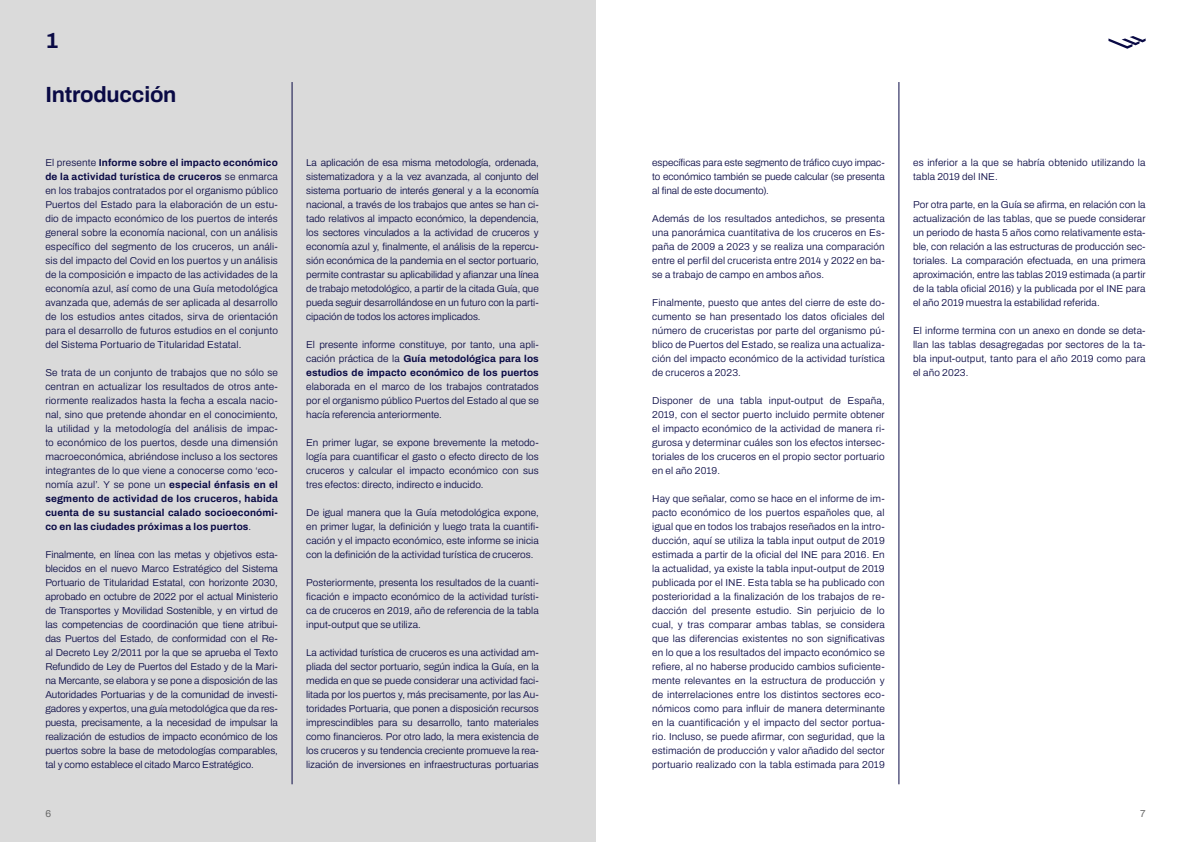
<style>
.page{position:relative;width:1191px;height:842px;background:#fff}
.page>*{position:absolute;margin:0;border:0;box-sizing:border-box;transform-origin:0 0}
.t1{font:700 22px "Archivo";letter-spacing:-.01em;color:#0a0a45}
.t2{font:300 10px/14px "Archivo";letter-spacing:.005em;color:#0a0a45;text-align:justify}
.t3{font:10px "Archivo";color:#686868}
.s1{font-weight:700}
</style>
<div class="page">
<div style="left:0;top:0;width:595px;height:842px;background:#dadada"></div>
<hr style="left:292px;top:82px;width:1px;height:702px;background:#0a0a45">
<hr style="left:898px;top:82px;width:1px;height:702px;background:#0a0a45">
<svg style="left:1108px;top:36px;width:37px;height:13px"></svg>
<h1 class="t1" style="left:45px;top:24px;width:15px">1</h1>
<h1 class="t1" style="left:45px;top:77px;width:133px">Introducción</h1>
<p class="t2" style="left:45px;top:156px;width:234px">El presente <span class="s1">Informe sobre el impacto económico de la actividad turística de cruceros</span> se enmarca en los trabajos contratados por el organismo público Puertos del Estado para la elaboración de un estu&shy;dio de impacto económico de los puertos de interés general sobre la economía nacional, con un análisis específico del segmento de los cruceros, un análi&shy;sis del impacto del Covid en los puertos y un análisis de la composición e impacto de las actividades de la economía azul, así como de una Guía metodológica avanzada que, además de ser aplicada al desarrollo de los estudios antes citados, sirva de orientación para el desarrollo de futuros estudios en el conjunto del Sistema Portuario de Titularidad Estatal.</p>
<p class="t2" style="left:45px;top:366px;width:234px">Se trata de un conjunto de trabajos que no sólo se centran en actualizar los resultados de otros ante&shy;riormente realizados hasta la fecha a escala nacio&shy;nal, sino que pretende ahondar en el conocimiento, la utilidad y la metodología del análisis de impac&shy;to económico de los puertos, desde una dimensión macroeconómica, abriéndose incluso a los sectores integrantes de lo que viene a conocerse como ‘eco&shy;nomía azul’. Y se pone un <span class="s1">especial énfasis en el segmento de actividad de los cruceros, habida cuenta de su sustancial calado socioeconómi&shy;co en las ciudades próximas a los puertos</span>.</p>
<p class="t2" style="left:45px;top:548px;width:234px">Finalmente, en línea con las metas y objetivos esta&shy;blecidos en el nuevo Marco Estratégico del Sistema Portuario de Titularidad Estatal, con horizonte 2030, aprobado en octubre de 2022 por el actual Ministerio de Transportes y Movilidad Sostenible, y en virtud de las competencias de coordinación que tiene atribui&shy;das Puertos del Estado, de conformidad con el Re&shy;al Decreto Ley 2/2011 por la que se aprueba el Texto Refundido de Ley de Puertos del Estado y de la Mari&shy;na Mercante, se elabora y se pone a disposición de las Autoridades Portuarias y de la comunidad de investi&shy;gadores y expertos, una guía metodológica que da res&shy;puesta, precisamente, a la necesidad de impulsar la realización de estudios de impacto económico de los puertos sobre la base de metodologías comparables, tal y como establece el citado Marco Estratégico.</p>
<p class="t2" style="left:306px;top:156px;width:234px">La aplicación de esa misma metodología, ordenada, sistematizadora y a la vez avanzada, al conjunto del sistema portuario de interés general y a la economía nacional, a través de los trabajos que antes se han ci&shy;tado relativos al impacto económico, la dependencia, los sectores vinculados a la actividad de cruceros y economía azul y, finalmente, el análisis de la repercu&shy;sión económica de la pandemia en el sector portuario, permite contrastar su aplicabilidad y afianzar una línea de trabajo metodológico, a partir de la citada Guía, que pueda seguir desarrollándose en un futuro con la parti&shy;cipación de todos los actores implicados.</p>
<p class="t2" style="left:306px;top:338px;width:234px">El presente informe constituye, por tanto, una apli&shy;cación práctica de la <span class="s1">Guía metodológica para los estudios de impacto económico de los puertos</span></p>
<p class="t2" style="left:306px;top:380px;width:234px">elaborada en el marco de los trabajos contratados por el organismo público Puertos del Estado al que se hacía referencia anteriormente.</p>
<p class="t2" style="left:306px;top:436px;width:234px">En primer lugar, se expone brevemente la metodo&shy;logía para cuantificar el gasto o efecto directo de los cruceros y calcular el impacto económico con sus tres efectos: directo, indirecto e inducido.</p>
<p class="t2" style="left:306px;top:506px;width:234px">De igual manera que la Guía metodológica expone, en primer lugar, la definición y luego trata la cuantifi&shy;cación y el impacto económico, este informe se inicia con la definición de la actividad turística de cruceros.</p>
<p class="t2" style="left:306px;top:576px;width:234px">Posteriormente, presenta los resultados de la cuanti&shy;ficación e impacto económico de la actividad turísti&shy;ca de cruceros en 2019, año de referencia de la tabla input-output que se utiliza.</p>
<p class="t2" style="left:306px;top:646px;width:234px">La actividad turística de cruceros es una actividad am&shy;pliada del sector portuario, según indica la Guía, en la medida en que se puede considerar una actividad faci&shy;litada por los puertos y, más precisamente, por las Au&shy;toridades Portuaria, que ponen a disposición recursos imprescindibles para su desarrollo, tanto materiales como financieros. Por otro lado, la mera existencia de los cruceros y su tendencia creciente promueve la rea&shy;lización de inversiones en infraestructuras portuarias</p>
<p class="t2" style="left:652px;top:156px;width:234px">específicas para este segmento de tráfico cuyo impac&shy;to económico también se puede calcular (se presenta al final de este documento).</p>
<p class="t2" style="left:652px;top:212px;width:234px">Además de los resultados antedichos, se presenta una panorámica cuantitativa de los cruceros en Es&shy;paña de 2009 a 2023 y se realiza una comparación entre el perfil del crucerista entre 2014 y 2022 en ba&shy;se a trabajo de campo en ambos años.</p>
<p class="t2" style="left:652px;top:296px;width:234px">Finalmente, puesto que antes del cierre de este do&shy;cumento se han presentado los datos oficiales del número de cruceristas por parte del organismo pú&shy;blico de Puertos del Estado, se realiza una actualiza&shy;ción del impacto económico de la actividad turística de cruceros a 2023.</p>
<p class="t2" style="left:652px;top:394px;width:234px">Disponer de una tabla input-output de España, 2019, con el sector puerto incluido permite obtener el impacto económico de la actividad de manera ri&shy;gurosa y determinar cuáles son los efectos intersec&shy;toriales de los cruceros en el propio sector portuario en el año 2019.</p>
<p class="t2" style="left:652px;top:492px;width:234px">Hay que señalar, como se hace en el informe de im&shy;pacto económico de los puertos españoles que, al igual que en todos los trabajos reseñados en la intro&shy;ducción, aquí se utiliza la tabla input output de 2019 estimada a partir de la oficial del INE para 2016. En la actualidad, ya existe la tabla input-output de 2019 publicada por el INE. Esta tabla se ha publicado con posterioridad a la finalización de los trabajos de re&shy;dacción del presente estudio. Sin perjuicio de lo cual, y tras comparar ambas tablas, se considera que las diferencias existentes no son significativas en lo que a los resultados del impacto económico se refiere, al no haberse producido cambios suficiente&shy;mente relevantes en la estructura de producción y de interrelaciones entre los distintos sectores eco&shy;nómicos como para influir de manera determinante en la cuantificación y el impacto del sector portua&shy;rio. Incluso, se puede afirmar, con seguridad, que la estimación de producción y valor añadido del sector portuario realizado con la tabla estimada para 2019</p>
<p class="t2" style="left:913px;top:156px;width:234px">es inferior a la que se habría obtenido utilizando la tabla 2019 del INE.</p>
<p class="t2" style="left:913px;top:198px;width:234px">Por otra parte, en la Guía se afirma, en relación con la actualización de las tablas, que se puede considerar un periodo de hasta 5 años como relativamente esta&shy;ble, con relación a las estructuras de producción sec&shy;toriales. La comparación efectuada, en una primera aproximación, entre las tablas 2019 estimada (a partir de la tabla oficial 2016) y la publicada por el INE para el año 2019 muestra la estabilidad referida.</p>
<p class="t2" style="left:913px;top:324px;width:234px">El informe termina con un anexo en donde se deta&shy;llan las tablas desagregadas por sectores de la ta&shy;bla input-output, tanto para el año 2019 como para el año 2023.</p>
<p class="t3" style="left:45px;top:806px;width:7px">6</p>
<p class="t3" style="left:1140px;top:806px;width:7px">7</p>
</div>
